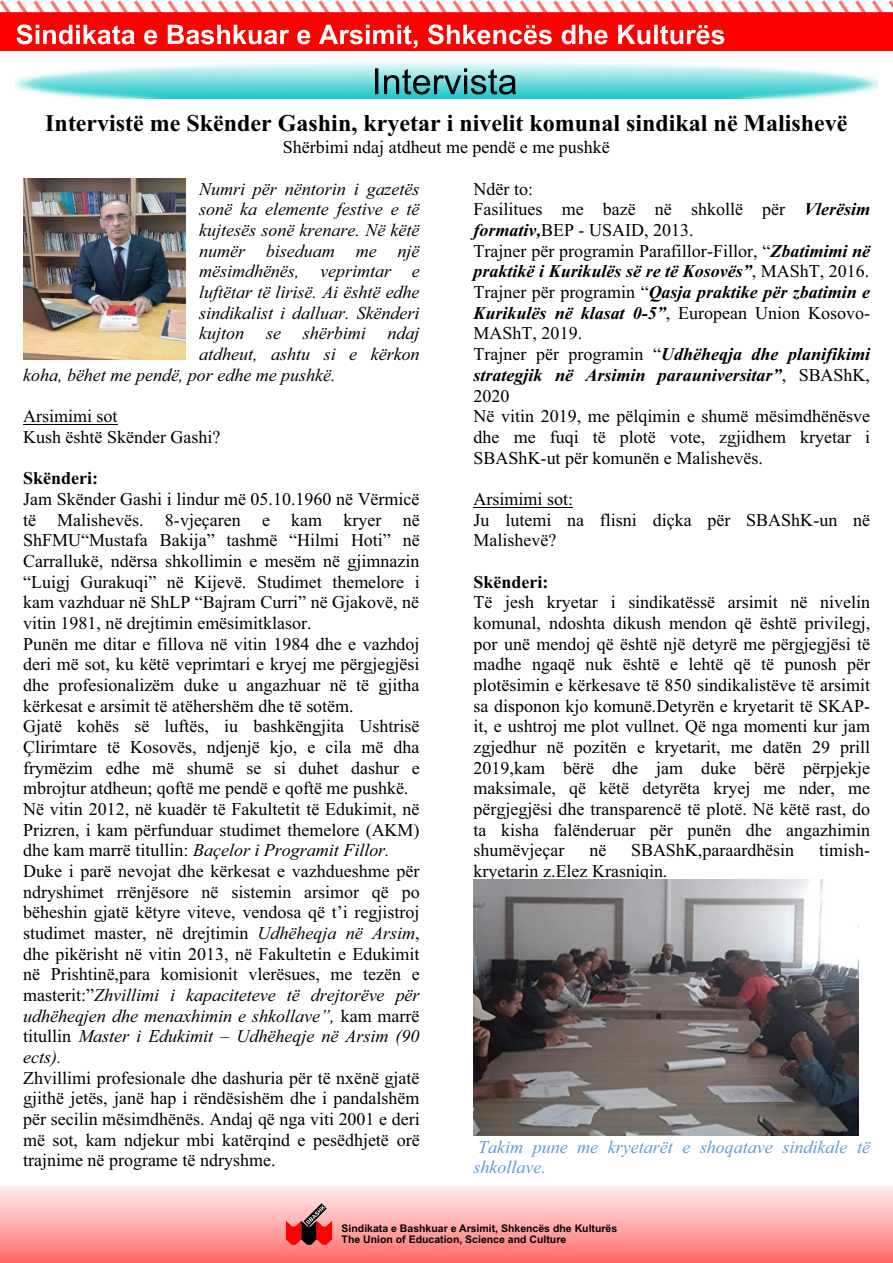
<style>
.page{position:relative;width:893px;height:1263px;background:#fff}
.page>*{position:absolute;margin:0;border:0;box-sizing:border-box;transform-origin:0 0}
.t1{font:700 24px "Times New Roman";color:#000}
.t2{font:18px/20.7px "Times New Roman";color:#000}
.t3{font:italic 18px "Times New Roman";color:#000}
.t4{font:italic 18px/20.7px "Times New Roman";color:#5b9bd5}
.t5{font:700 18px "Times New Roman";color:#000}
.t6{font:700 10.5px/11.7px "Arial";color:#020203}
.s1{font-style:italic}
.s2{font-weight:700;font-style:italic}
</style>
<div class="page">
<img style="left:0;top:0;width:893px;height:50px">
<svg style="left:17px;top:24px;width:707px;height:24px"></svg>
<img style="left:0;top:1187px;width:893px;height:76px">
<img style="left:23px;top:179px;width:163px;height:180px">
<hr style="left:23px;top:424px;width:95px;height:1px;background:#000">
<hr style="left:474px;top:507px;width:99px;height:1px;background:#000">
<img style="left:474px;top:880px;width:385px;height:256px">
<svg style="left:286px;top:1203px;width:46px;height:42px;background:#c75d5e"></svg>
<img style="left:16px;top:62px;width:861px;height:37px">
<svg style="left:375px;top:68px;width:141px;height:27px;background:#599b9c"></svg>
<h1 class="t1" style="left:45px;top:115px;width:804px">Intervistë me Skënder Gashin, kryetar i nivelit komunal sindikal në Malishevë</h1>
<p class="t2" style="left:283px;top:139px;width:328px">Shërbimi ndaj atdheut me pendë e me pushkë</p>
<p class="t3" style="left:199px;top:182px;width:222px">Numri për nëntorin i gazetës</p>
<p class="t3" style="left:199px;top:203px;width:222px">sonë ka elemente festive e të</p>
<p class="t3" style="left:199px;top:224px;width:222px">kujtesës sonë krenare. Në këtë</p>
<p class="t3" style="left:199px;top:244px;width:222px">numër biseduam me një</p>
<p class="t3" style="left:199px;top:265px;width:222px">mësimdhënës, veprimtar e</p>
<p class="t3" style="left:199px;top:286px;width:222px">luftëtar të lirisë. Ai është edhe</p>
<p class="t3" style="left:199px;top:306px;width:222px">sindikalist i dalluar. Skënderi</p>
<p class="t3" style="left:199px;top:327px;width:222px">kujton se shërbimi ndaj</p>
<p class="t3" style="left:199px;top:348px;width:222px">atdheut, ashtu si e kërkon</p>
<p class="t3" style="left:23px;top:368px;width:314px">koha, bëhet me pendë, por edhe me pushkë.</p>
<p class="t2" style="left:23px;top:407px;width:199px">Arsimimi sot<br>Kush është Skënder Gashi?</p>
<p class="t5" style="left:23px;top:472px;width:76px">Skënderi:</p>
<p class="t2" style="left:23px;top:490px;width:398px">Jam Skënder Gashi i lindur më 05.10.1960 në Vërmicë të Malishevës. 8-vjeçaren e kam kryer në ShFMU“Mustafa Bakija” tashmë “Hilmi Hoti” në Carrallukë, ndërsa shkollimin e mesëm në gjimnazin “Luigj Gurakuqi” në Kijevë. Studimet themelore i kam vazhduar në ShLP “Bajram Curri” në Gjakovë, në vitin 1981, në drejtimin emësimitklasor.<br>Punën me ditar e fillova në vitin 1984 dhe e vazhdoj deri më sot, ku këtë veprimtari e kryej me përgjegjësi dhe profesionalizëm duke u angazhuar në të gjitha kërkesat e arsimit të atëhershëm dhe të sotëm.<br>Gjatë kohës së luftës, iu bashkëngjita Ushtrisë Çlirimtare të Kosovës, ndjenjë kjo, e cila më dha frymëzim edhe më shumë se si duhet dashur e mbrojtur atdheun; qoftë me pendë e qoftë me pushkë.<br>Në vitin 2012, në kuadër të Fakultetit të Edukimit, në Prizren, i kam përfunduar studimet themelore (AKM) dhe kam marrë titullin: <span class="s1">Baçelor i Programit Fillor.<br></span>Duke i parë nevojat dhe kërkesat e vazhdueshme për ndryshimet rrënjësore në sistemin arsimor që po bëheshin gjatë këtyre viteve, vendosa që t’i regjistroj studimet master, në drejtimin <span class="s1">Udhëheqja në Arsim</span>, dhe pikërisht në vitin 2013, në Fakultetin e Edukimit në Prishtinë,para komisionit vlerësues, me tezën e masterit:”<span class="s1">Zhvillimi i kapaciteteve të drejtorëve për udhëheqjen dhe menaxhimin e shkollave”,</span> kam marrë titullin <span class="s1">Master i Edukimit – Udhëheqje në Arsim (90 ects).</span></p>
<p class="t2" style="left:23px;top:1069px;width:398px;text-align:justify">Zhvillimi profesionale dhe dashuria për të nxënë gjatë gjithë jetës, janë hap i rëndësishëm dhe i pandalshëm për secilin mësimdhënës. Andaj që nga viti 2001 e deri më sot, kam ndjekur mbi katërqind e pesëdhjetë orë trajnime në programe të ndryshme.</p>
<p class="t2" style="left:474px;top:180px;width:398px">Ndër to:<br>Fasilitues me bazë në shkollë për <span class="s2">Vlerësim formativ,</span>BEP - USAID, 2013.<br>Trajner për programin Parafillor-Fillor, “<span class="s2">Zbatimimi në praktikë i Kurikulës së re të Kosovës”</span>, MAShT, 2016.<br>Trajner për programin “<span class="s2">Qasja praktike për zbatimin e Kurikulës në klasat 0-5”</span>, European Union Kosovo-MAShT, 2019.<br>Trajner për programin “<span class="s2">Udhëheqja dhe planifikimi strategjik në Arsimin parauniversitar”</span>, SBAShK, 2020<br>Në vitin 2019, me pëlqimin e shumë mësimdhënësve dhe me fuqi të plotë vote, zgjidhem kryetar i SBAShK-ut për komunën e Malishevës.</p>
<p class="t2" style="left:474px;top:490px;width:398px">Arsimimi sot:<br>Ju lutemi na flisni diçka për SBAShK-un në<br>Malishevë?</p>
<p class="t5" style="left:474px;top:575px;width:76px">Skënderi:</p>
<p class="t2" style="left:474px;top:594px;width:398px;text-align:justify">Të jesh kryetar i sindikatëssë arsimit në nivelin komunal, ndoshta dikush mendon që është privilegj, por unë mendoj që është një detyrë me përgjegjësi të madhe ngaqë nuk është e lehtë që të punosh për plotësimin e kërkesave të 850 sindikalistëve të arsimit sa disponon kjo komunë.Detyrën e kryetarit të SKAP&shy;it, e ushtroj me plot vullnet. Që nga momenti kur jam zgjedhur në pozitën e kryetarit, me datën 29 prill 2019,kam bërë dhe jam duke bërë përpjekje maksimale, që këtë detyrëta kryej me nder, me përgjegjësi dhe transparencë të plotë. Në këtë rast, do ta kisha falënderuar për punën dhe angazhimin shumëvjeçar</p>
<p class="t2" style="left:589px;top:842px;width:18px">në</p>
<p class="t2" style="left:631px;top:842px;width:165px">SBAShK,paraardhësin</p>
<p class="t2" style="left:819px;top:842px;width:53px">timish-</p>
<p class="t2" style="left:474px;top:862px;width:195px">kryetarin z.Elez Krasniqin.</p>
<p class="t4" style="left:474px;top:1138px;width:398px">Takim pune me kryetarët e shoqatave sindikale të shkollave.</p>
<p class="t6" style="left:342px;top:1223px;width:277px">Sindikata e Bashkuar e Arsimit, Shkencës dhe Kulturës<br>The Union of Education, Science and Culture</p>
</div>
